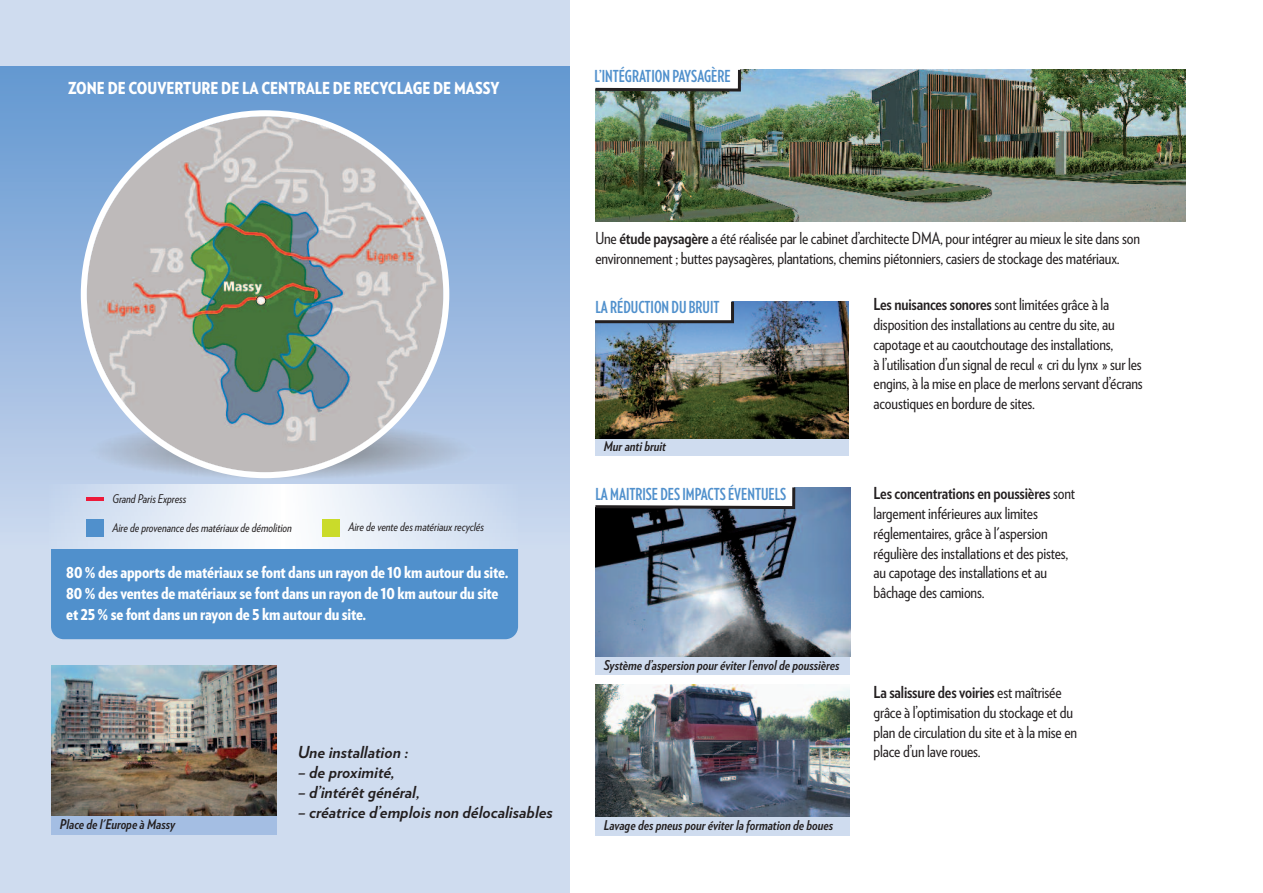
<style>
.page{position:relative;width:1263px;height:893px;background:#fff}
.page>*{position:absolute;margin:0;border:0;box-sizing:border-box;transform-origin:0 0}
.t1{font:16.5px/19.8px "Verlag Condensed";letter-spacing:-.01em;color:#231f20}
.t2{font:900 16.5px/21px "Verlag Condensed";letter-spacing:-.01em;color:#fff}
.t3{font:italic 700 16.5px "Verlag";color:#231f20}
.t4{font:700 16.5px "Verlag Compressed";color:#5090cc}
.t5{font:italic 700 13.5px "Verlag Condensed";color:#231f20}
.t6{font:italic 12px "Verlag Condensed";color:#231f20}
.s1{font-weight:700}
</style>
<div class="page">
<div style="left:0;top:0;width:570px;height:893px;background:#cfdcef"></div>
<div style="left:51px;top:519px;width:467px;height:120px;background:#5090cc;border-radius:13px"></div>
<div style="left:0;top:67px;width:570px;height:482px;background:linear-gradient(to bottom,#6297d0,#cdd9ee)"></div>
<div style="left:89px;top:423px;width:388px;height:57px;background:#bacde8"></div>
<img style="left:51px;top:666px;width:225px;height:150px">
<img style="left:595px;top:70px;width:591px;height:152px">
<img style="left:595px;top:301px;width:254px;height:138px">
<img style="left:595px;top:684px;width:254px;height:133px">
<img style="left:595px;top:487px;width:255px;height:170px">
<div style="left:595px;top:657px;width:255px;height:18px;background:#cfdcef"></div>
<div style="left:595px;top:439px;width:254px;height:17px;background:#cfdcef"></div>
<div style="left:595px;top:817px;width:254px;height:18px;background:#cfdcef"></div>
<div style="left:51px;top:816px;width:226px;height:18px;background:#a4bee3"></div>
<svg style="left:81px;top:110px;width:368px;height:368px;background:#a7b1b4"></svg>
<img style="left:49px;top:485px;width:469px;height:64px">
<div style="left:86px;top:519px;width:18px;height:18px;background:#5090cc"></div>
<div style="left:322px;top:519px;width:18px;height:18px;background:#cadb2a"></div>
<hr style="left:86px;top:497px;width:18px;height:4px;background:#ed1a3a">
<svg style="left:595px;top:69px;width:147px;height:24px"></svg>
<svg style="left:595px;top:301px;width:140px;height:24px"></svg>
<svg style="left:595px;top:487px;width:202px;height:24px"></svg>
<p class="t2" style="left:68px;top:79px;width:433px">ZONE DE COUVERTURE DE LA CENTRALE DE RECYCLAGE DE MASSY</p>
<p class="t6" style="left:112px;top:494px;width:75px">Grand Paris Express</p>
<p class="t6" style="left:112px;top:523px;width:181px">Aire de provenance des matériaux de démolition</p>
<p class="t6" style="left:348px;top:522px;width:137px">Aire de vente des matériaux recyclés</p>
<p class="t2" style="left:66px;top:563px;width:444px">80 % des apports de matériaux se font dans un rayon de 10 km autour du site.<br>80 % des ventes de matériaux se font dans un rayon de 10 km autour du site et 25 % se font dans un rayon de 5 km autour du site.</p>
<p class="t4" style="left:595px;top:70px;width:138px">L’INTÉGRATION PAYSAGÈRE</p>
<p class="t1" style="left:595px;top:230px;width:546px">Une <span class="s1">étude paysagère</span> a été réalisée par le cabinet d’architecte DMA, pour intégrer au mieux le site dans son environnement ; buttes paysagères, plantations, chemins piétonniers, casiers de stockage des matériaux.</p>
<p class="t4" style="left:595px;top:301px;width:126px">LA RÉDUCTION DU BRUIT</p>
<p class="t5" style="left:604px;top:442px;width:64px">Mur anti bruit</p>
<p class="t4" style="left:595px;top:487px;width:192px">LA MAITRISE DESIMPACTSÉVENTUELS</p>
<p class="t5" style="left:604px;top:660px;width:237px">Système d’aspersion pour éviter l’envol de poussières</p>
<p class="t1" style="left:873px;top:296px;width:271px"><span class="s1">Les nuisances sonores</span> sont limitées grâce à la disposition des installations au centre du site, au capotage et au caoutchoutage des installations,<br>à l’utilisation d’un signal de recul « cri du lynx » sur les engins, à la mise en place de merlons servant d’écrans acoustiques en bordure de sites.</p>
<p class="t1" style="left:873px;top:485px;width:203px"><span class="s1">Les concentrations en poussières</span> sont largement inférieures aux limites réglementaires, grâce à l'aspersion régulière des installations et des pistes, au capotage des installations et au bâchage des camions.</p>
<p class="t3" style="left:298px;top:746px;width:112px">Une installation :</p>
<p class="t3" style="left:298px;top:766px;width:99px">– de proximité,</p>
<p class="t3" style="left:298px;top:786px;width:124px">– d’intérêt général,</p>
<p class="t3" style="left:298px;top:805px;width:257px">– créatrice d’emplois non délocalisables</p>
<p class="t5" style="left:60px;top:819px;width:117px">Place de l'Europe à Massy</p>
<p class="t5" style="left:604px;top:820px;width:231px">Lavage des pneus pour éviter la formation de boues</p>
<p class="t1" style="left:873px;top:684px;width:205px"><span class="s1">La salissure des voiries</span> est maîtrisée grâce à l’optimisation du stockage et du plan de circulation du site et à la mise en place d’un lave roues.</p>
</div>
